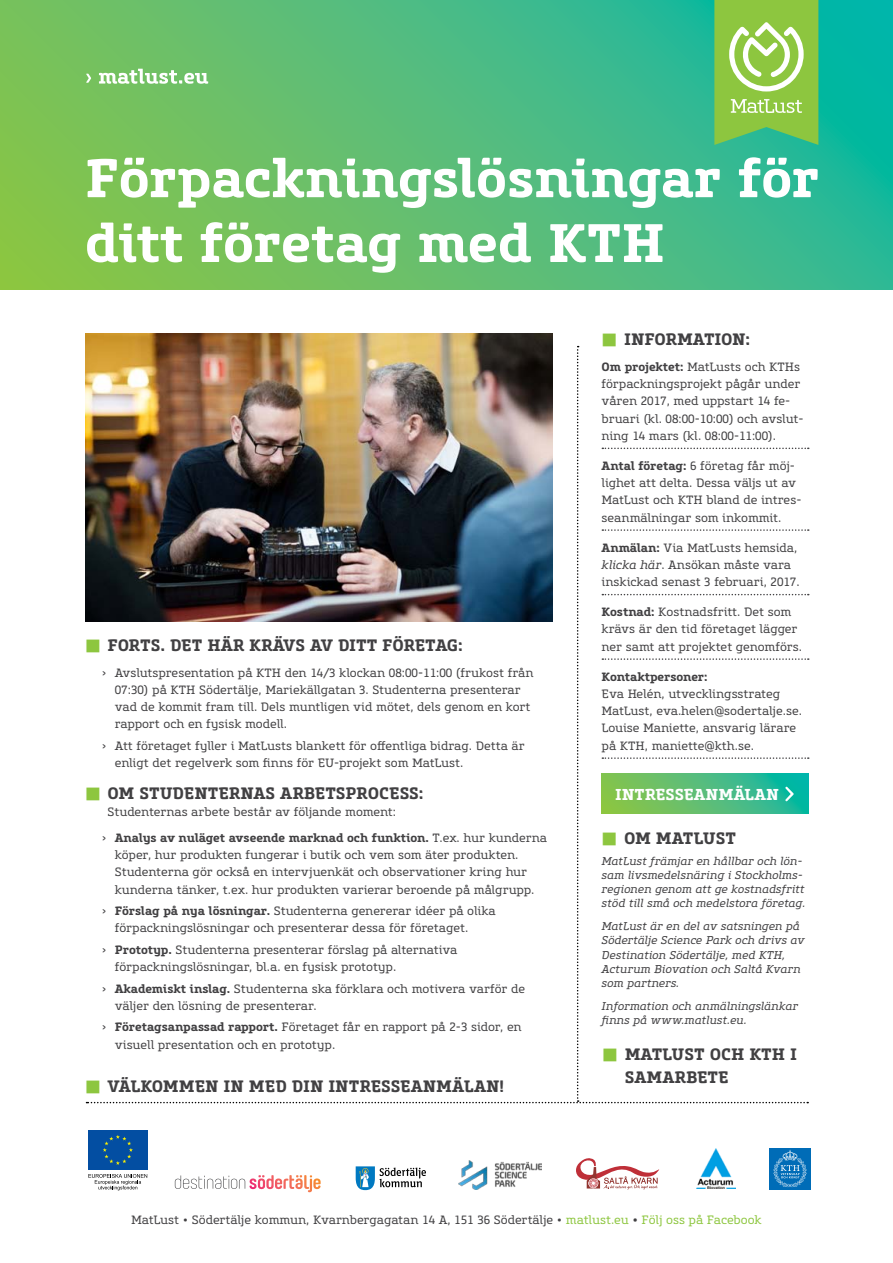
<style>
.page{position:relative;width:893px;height:1263px;background:#fff}
.page>*{position:absolute;margin:0;border:0;box-sizing:border-box;transform-origin:0 0}
.t1{font:700 54px/64.8px "Core Slab M65";color:#fff}
.t2{font:700 16.5px/22.5px "Core Slab M65";color:#414042}
.t3{font:700 15.75px "Core Slab M65";color:#fff}
.t4{font:12px/17.2px "Core Slab M45";letter-spacing:-.005em;color:#414042}
.t5{font:700 12px "Core Slab M65";color:#414042}
.t6{font:italic 11.25px/14.2px "Core Slab M45";letter-spacing:-.005em;color:#414042}
.s1{color:#8dc63f}
.s2{font-family:"Core Slab M65";font-weight:700}
.s3{font-family:"Core Slab M45";font-weight:400}
.s4{font-style:italic}
</style>
<div class="page">
<svg style="left:0;top:0;width:893px;height:290px;background:#56bd76"></svg>
<svg style="left:86px;top:69px;width:122px;height:15px"></svg>
<svg style="left:714px;top:0;width:104px;height:145px;background:#95cc5f"></svg>
<svg style="left:356px;top:1166px;width:70px;height:24px"></svg>
<div style="left:769px;top:1148px;width:42px;height:41px;background:#006cb7"></div>
<svg style="left:773px;top:1150px;width:34px;height:37px"></svg>
<svg style="left:258px;top:1175px;width:54px;height:14px"></svg>
<svg style="left:175px;top:1175px;width:70px;height:14px"></svg>
<div style="left:88px;top:1130px;width:60px;height:40px;background:#034ea2"></div>
<svg style="left:103px;top:1135px;width:30px;height:30px"></svg>
<svg style="left:88px;top:1174px;width:59px;height:16px"></svg>
<svg style="left:576px;top:1158px;width:84px;height:32px"></svg>
<img style="left:459px;top:1160px;width:83px;height:29px">
<img style="left:696px;top:1148px;width:39px;height:41px">
<img style="left:85px;top:333px;width:468px;height:289px">
<img style="left:86px;top:346px;width:723px;height:757px">
<h1 class="t1" style="left:85px;top:146px;width:736px">Förpackningslösningar för ditt företag med KTH</h1>
<h2 class="t2" style="left:85px;top:634px;width:379px"><span class="s1">■</span> Forts. Det här krävs av ditt företag:</h2>
<p class="t4" style="left:115px;top:664px;width:420px;text-indent:-13px"><span class="s2">›</span> Avslutspresentation på KTH den 14/3 klockan 08:00-11:00 (frukost från 07:30) på KTH Södertälje, Mariekällgatan 3. Studenterna presenterar vad de kommit fram till. Dels muntligen vid mötet, dels genom en kort rapport och en fysisk modell.</p>
<p class="t4" style="left:115px;top:737px;width:411px;text-indent:-13px"><span class="s2">›</span> Att företaget fyller i MatLusts blankett för offentliga bidrag. Detta är enligt det regelverk som finns för EU-projekt som MatLust.</p>
<h2 class="t2" style="left:85px;top:782px;width:77px"><span class="s1">■</span> Om stud</h2>
<h2 class="t2" style="left:184px;top:782px;width:241px">enternas arbetsprocess:</h2>
<p class="t4" style="left:108px;top:803px;width:290px">Studenternas arbete består av följande moment:</p>
<p class="t5" style="left:102px;top:830px;width:446px">› Analys av nuläget avseende marknad och funktion. <span class="s3">T.ex. hur kunderna</span></p>
<p class="t4" style="left:115px;top:846px;width:421px">köper, hur produkten fungerar i butik och vem som äter produkten.<br>Studenterna gör också en intervjuenkät och observationer kring hur kunderna tänker, t.ex. hur produkten varierar beroende på målgrupp.</p>
<p class="t4" style="left:115px;top:902px;width:382px;text-indent:-13px"><span class="s2">› Förslag på nya lösningar.</span> Studenterna genererar idéer på olika förpackningslösningar och presenterar dessa för företaget.</p>
<p class="t4" style="left:115px;top:941px;width:344px;text-indent:-13px"><span class="s2">› Prototyp.</span> Studenterna presenterar förslag på alternativa förpackningslösningar, bl.a. en fysisk prototyp.</p>
<p class="t4" style="left:115px;top:980px;width:412px;text-indent:-13px"><span class="s2">› Akademiskt inslag.</span> Studenterna ska förklara och motivera varför de väljer den lösning de presenterar.</p>
<p class="t4" style="left:115px;top:1019px;width:408px;text-indent:-13px"><span class="s2">› Företagsanpassad rapport.</span> Företaget får en rapport på 2-3 sidor, en visuell presentation och en prototyp.</p>
<h2 class="t2" style="left:85px;top:1075px;width:421px"><span class="s1">■</span> Välkommen in med din intresseanmälan!</h2>
<h2 class="t2" style="left:602px;top:328px;width:150px"><span class="s1">■</span> Information:</h2>
<p class="t4" style="left:602px;top:358px;width:203px"><span class="s2">Om projektet:</span> MatLusts och KTHs förpackningsprojekt pågår under våren 2017, med uppstart 14 fe&shy;bruari (kl. 08:00-10:00) och avslut&shy;ning 14 mars (kl. 08:00-11:00).</p>
<p class="t4" style="left:602px;top:457px;width:201px"><span class="s2">Antal företag:</span> 6 företag får möj&shy;lighet att delta. Dessa väljs ut av<br>MatLust och KTH bland de intres&shy;seanmälningar som inkommit.</p>
<p class="t4" style="left:602px;top:539px;width:200px"><span class="s2">Anmälan:</span> Via MatLusts hemsida, <span class="s4">klicka här</span>. Ansökan måste vara inskickad senast 3 februari, 2017.</p>
<p class="t4" style="left:602px;top:604px;width:202px"><span class="s2">Kostnad:</span> Kostnadsfritt. Det som krävs är den tid företaget lägger ner samt att projektet genomförs.</p>
<p class="t5" style="left:602px;top:669px;width:108px">Kontaktpersoner:</p>
<p class="t4" style="left:602px;top:685px;width:202px">Eva Helén, utvecklingsstrateg<br>MatLust, eva.helen@sodertalje.se.<br>Louise Maniette, ansvarig lärare på KTH, maniette@kth.se.</p>
<h3 class="t3" style="left:615px;top:785px;width:41px">INTRESSEA</h3>
<h3 class="t3" style="left:706px;top:785px;width:75px">nmälan</h3>
<h2 class="t2" style="left:602px;top:827px;width:136px"><span class="s1">■</span> Om MATLUST</h2>
<p class="t6" style="left:602px;top:854px;width:205px">MatLust främjar en hållbar och lön&shy;sam livsmedelsnäring i Stockholms&shy;regionen genom att ge kostnadsfritt stöd till små och medelstora företag.</p>
<p class="t6" style="left:602px;top:919px;width:205px">MatLust är en del av satsningen på<br>Södertälje Science Park och drivs av<br>Destination Södertälje, med KTH,<br>Acturum Biovation och Saltå Kvarn som partners.</p>
<p class="t6" style="left:602px;top:999px;width:198px">Information och anmälningslänkar finns på www.matlust.eu.</p>
<h2 class="t2" style="left:625px;top:1043px;width:174px;text-indent:-23px"><span class="s1">■</span> MatLust och KTH i samarbete</h2>
<p class="t4" style="left:131px;top:1211px;width:632px">MatLust • Södertälje kommun, Kvarnbergagatan 14 A, 151 36 Södertälje • <span class="s1">matlust.eu</span> <span class="s2">•</span> <span class="s1">Följ oss på Facebook</span></p>
</div>
